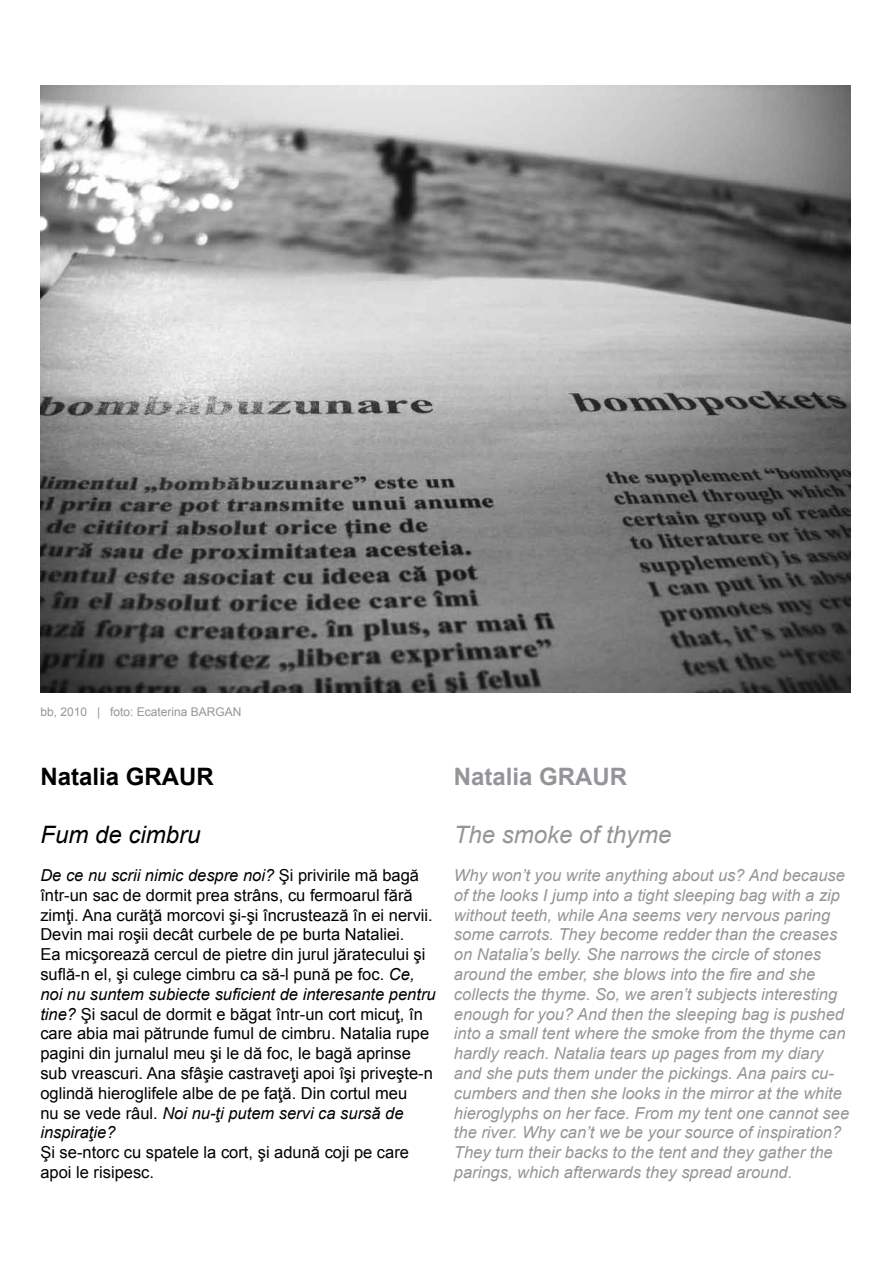
<style>
.page{position:relative;width:893px;height:1263px;background:#fff}
.page>*{position:absolute;margin:0;border:0;box-sizing:border-box;transform-origin:0 0}
.t1{font:italic 24px "Arial";color:#939598}
.t2{font:700 24px "Arial";color:#000}
.t3{font:700 24px "Arial";color:#939598}
.t4{font:italic 24px "Arial";color:#000}
.t5{font:italic 16.5px/19.8px "Arial";color:#939598}
.t6{font:16.5px/19.8px "Arial";color:#000}
.t7{font:12px "Arial";color:#939598}
.s1{font-style:italic}
</style>
<div class="page">
<img style="left:40px;top:85px;width:810px;height:608px">
<p class="t7" style="left:40px;top:704px;width:203px">bb, 2010 | foto: Ecaterina BARGAN</p>
<h1 class="t2" style="left:40px;top:761px;width:175px">Natalia GRAUR</h1>
<h1 class="t4" style="left:40px;top:819px;width:162px">Fum de cimbru</h1>
<p class="t6" style="left:40px;top:865px;width:397px"><span class="s1">De ce nu scrii nimic despre noi?</span> Şi privirile mă bagă într-un sac de dormit prea strâns, cu fermoarul fără zimţi. Ana curăţă morcovi şi-şi încrustează în ei nervii.<br>Devin mai roşii decât curbele de pe burta Nataliei.<br>Ea micşorează cercul de pietre din jurul jăratecului şi suflă-n el, şi culege cimbru ca să-l pună pe foc. <span class="s1">Ce, noi nu suntem subiecte suficient de interesante pentru tine?</span> Şi sacul de dormit e băgat într-un cort micuţ, în care abia mai pătrunde fumul de cimbru. Natalia rupe pagini din jurnalul meu şi le dă foc, le bagă aprinse sub vreascuri. Ana sfâşie castraveţi apoi îşi priveşte-n oglindă hieroglifele albe de pe faţă. Din cortul meu<br>nu se vede râul. <span class="s1">Noi nu-ţi putem servi ca sursă de inspiraţie?</span></p>
<p class="t6" style="left:40px;top:1142px;width:370px">Şi se-ntorc cu spatele la cort, şi adună coji pe care apoi le risipesc.</p>
<h1 class="t3" style="left:454px;top:761px;width:175px">Natalia GRAUR</h1>
<h1 class="t1" style="left:454px;top:819px;width:219px">The smoke of thyme</h1>
<p class="t5" style="left:454px;top:865px;width:397px">Why won’t you write anything about us? And because of the looks I jump into a tight sleeping bag with a zip without teeth, while Ana seems very nervous paring some carrots. They become redder than the creases on Natalia’s belly. She narrows the circle of stones around the ember, she blows into the fire and she collects the thyme. So, we aren’t subjects interesting enough for you? And then the sleeping bag is pushed into a small tent where the smoke from the thyme can hardly reach. Natalia tears up pages from my diary and she puts them under the pickings. Ana pairs cu&shy;cumbers and then she looks in the mirror at the white hieroglyphs on her face. From my tent one cannot see the river. Why can’t we be your source of inspiration?<br>They turn their backs to the tent and they gather the parings, which afterwards they spread around.</p>
</div>
